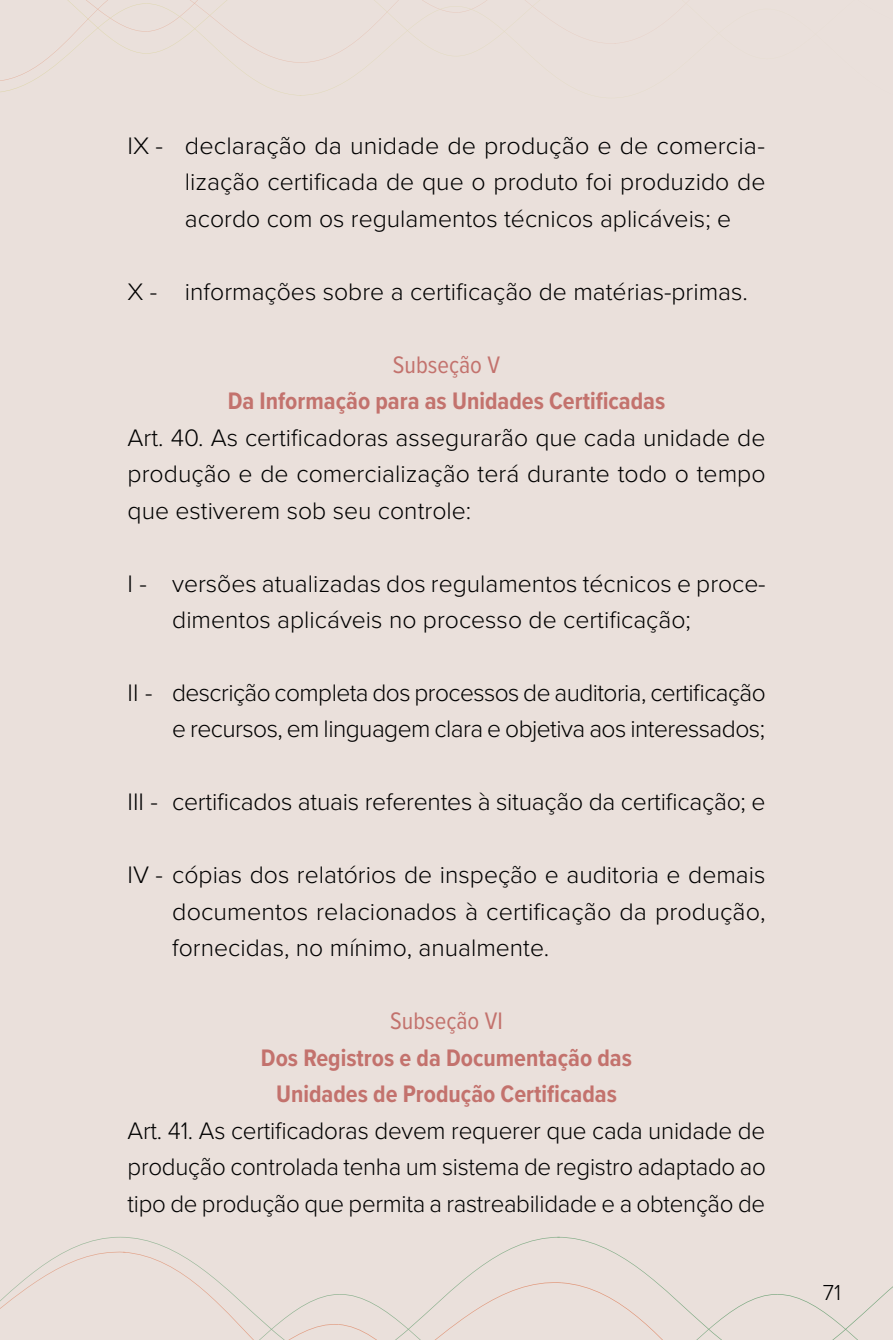
<style>
.page{position:relative;width:893px;height:1340px;background:#fff}
.page>*{position:absolute;margin:0;border:0;box-sizing:border-box;transform-origin:0 0}
.t1{font:300 24.75px/36.4px "Proxima Nova";color:#000;text-align:justify}
.t2{font:300 24.75px/36.4px "Proxima Nova";letter-spacing:-.025em;color:#000;text-align:right}
.t3{font:700 24.75px/36.4px "Proxima Nova Cond";color:#c3726d;text-align:center}
.t4{font:24.75px "Proxima Nova Cond";color:#c3726d}
.t5{font:300 22.5px "Proxima Nova";color:#000}
</style>
<div class="page">
<div style="left:0;top:0;width:893px;height:1339px;background:#eae0db"></div>
<svg style="left:0;top:0;width:616px;height:96px"></svg>
<svg style="left:0;top:1236px;width:893px;height:103px"></svg>
<p class="t1" style="left:185px;top:126px;width:582px;text-indent:-57px">IX - declaração da unidade de produção e de comercia&shy;lização certificada de que o produto foi produzido de acordo com os regulamentos técnicos aplicáveis; e</p>
<p class="t1" style="left:128px;top:272px;width:622px">X - informações sobre a certificação de matérias-primas.</p>
<p class="t4" style="left:393px;top:346px;width:109px">Subseção V</p>
<p class="t3" style="left:228px;top:382px;width:439px">Da Informação para as Unidades Certificadas</p>
<p class="t1" style="left:128px;top:418px;width:640px">Art. 40. As certificadoras assegurarão que cada unidade de produção e de comercialização terá durante todo o tempo que estiverem sob seu controle:</p>
<p class="t1" style="left:172px;top:563px;width:595px;text-indent:-45px">I - versões atualizadas dos regulamentos técnicos e proce&shy;dimentos aplicáveis no processo de certificação;</p>
<p class="t2" style="left:128px;top:673px;width:640px">II - descrição completa dos processos de auditoria, certificação e recursos, em linguagem clara e objetiva aos interessados;</p>
<p class="t1" style="left:128px;top:782px;width:639px">III - certificados atuais referentes à situação da certificação; e</p>
<p class="t1" style="left:172px;top:855px;width:595px;text-indent:-45px">IV - cópias dos relatórios de inspeção e auditoria e demais documentos relacionados à certificação da produção, fornecidas, no mínimo, anualmente.</p>
<p class="t4" style="left:390px;top:1002px;width:114px">Subseção VI</p>
<p class="t3" style="left:261px;top:1038px;width:373px">Dos Registros e da Documentação das<br>Unidades de Produção Certificadas</p>
<p class="t1" style="left:128px;top:1110px;width:640px">Art. 41. As certificadoras devem requerer que cada unidade de produção controlada tenha um sistema de registro adaptado ao tipo de produção que permita a rastreabilidade e a obtenção de</p>
<p class="t5" style="left:823px;top:1275px;width:20px">71</p>
</div>
